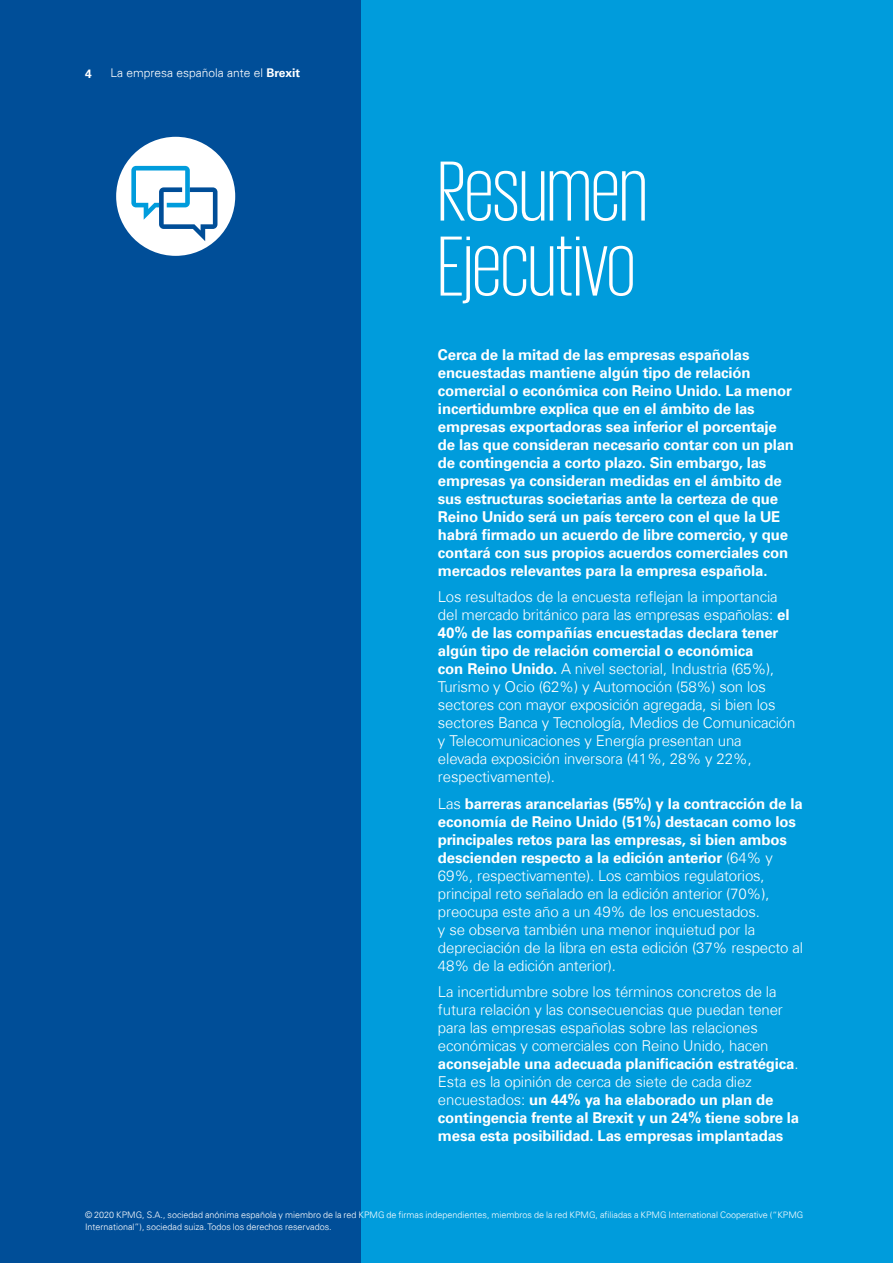
<style>
.page{position:relative;width:893px;height:1263px;background:#fff}
.page>*{position:absolute;margin:0;border:0;box-sizing:border-box;transform-origin:0 0}
.t1{font:300 87px/75px "KPMG";color:#fff}
.t2{font:300 15px/18px "Universfor KPMG";letter-spacing:-.01em;color:#fff}
.t3{font:700 15px/18px "Universfor KPMG";letter-spacing:-.01em;color:#fff}
.t4{font:300 12px "Univers 45";color:#fff}
.t5{font:700 12px "Univers 65";color:#fff}
.t6{font:300 9px/12px "Univers 45";color:#fff}
.s1{font-family:"Univers 65";font-weight:700}
.s2{font-weight:700}
</style>
<div class="page">
<div style="left:0;top:0;width:362px;height:1263px;background:#004e98"></div>
<div style="left:361px;top:0;width:532px;height:1263px;background:#009cdc"></div>
<div style="left:116px;top:137px;width:119px;height:119px;background:#fff;border-radius:50%"></div>
<svg style="left:131px;top:166px;width:86px;height:75px"></svg>
<p class="t5" style="left:85px;top:66px;width:8px">4</p>
<p class="t4" style="left:111px;top:66px;width:191px">La empresa española ante el <span class="s1">Brexit</span></p>
<h1 class="t1" style="left:438px;top:152px;width:211px">Resumen<br>Ejecutivo</h1>
<p class="t3" style="left:438px;top:345px;width:358px">Cerca de la mitad de las empresas españolas encuestadas mantiene algún tipo de relación comercial o económica con Reino Unido. La menor incertidumbre explica que en el ámbito de las empresas exportadoras sea inferior el porcentaje de las que consideran necesario contar con un plan de contingencia a corto plazo. Sin embargo, las empresas ya consideran medidas en el ámbito de sus estructuras societarias ante la certeza de que Reino Unido será un país tercero con el que la UE habrá firmado un acuerdo de libre comercio, y que contará con sus propios acuerdos comerciales con mercados relevantes para la empresa española.</p>
<p class="t2" style="left:438px;top:588px;width:359px">Los resultados de la encuesta reflejan la importancia del mercado británico para las empresas españolas: <span class="s2">el 40% de las compañías encuestadas declara tener algún tipo de relación comercial o económica<br>con Reino Unido.</span> A nivel sectorial, Industria (65%), Turismo y Ocio (62%) y Automoción (58%) son los sectores con mayor exposición agregada, si bien los sectores Banca y Tecnología, Medios de Comunicación y Telecomunicaciones y Energía presentan una<br>elevada exposición inversora (41%, 28% y 22%, respectivamente).</p>
<p class="t2" style="left:438px;top:794px;width:367px">Las <span class="s2">barreras arancelarias (55%) y la contracción de la economía de Reino Unido (51%) destacan como los principales retos para las empresas, si bien ambos descienden respecto a la edición anterior</span> (64% y 69%, respectivamente). Los cambios regulatorios, principal reto señalado en la edición anterior (70%), preocupa este año a un 49% de los encuestados.<br>y se observa también una menor inquietud por la depreciación de la libra en esta edición (37% respecto al 48% de la edición anterior).</p>
<p class="t2" style="left:438px;top:983px;width:363px">La incertidumbre sobre los términos concretos de la futura relación y las consecuencias que puedan tener para las empresas españolas sobre las relaciones económicas y comerciales con Reino Unido, hacen <span class="s2">aconsejable una adecuada planificación estratégica</span>.<br>Esta es la opinión de cerca de siete de cada diez encuestados: <span class="s2">un 44% ya ha elaborado un plan de contingencia frente al Brexit y un 24% tiene sobre la mesa esta posibilidad. Las empresas implantadas</span></p>
<p class="t6" style="left:85px;top:1209px;width:720px">© 2020 KPMG, S.A., sociedad anónima española y miembro de la red KPMG de firmas independientes, miembros de la red KPMG, afiliadas a KPMG International Cooperative (“KPMG<br>International”), sociedad suiza. Todos los derechos reservados.</p>
</div>
